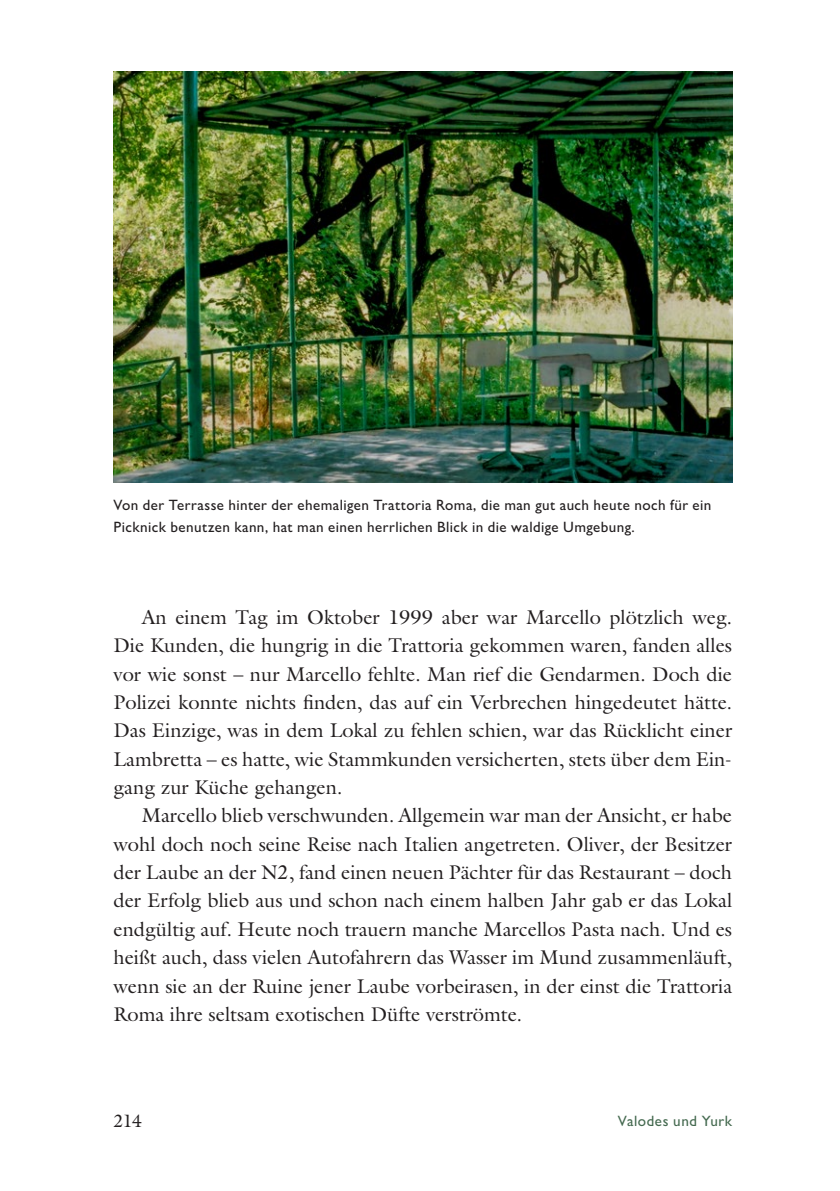
<style>
.page{position:relative;width:840px;height:1191px;background:#fff}
.page>*{position:absolute;margin:0;border:0;box-sizing:border-box;transform-origin:0 0}
.Lauftext{font:20px/28.4px "Galliard Pro";color:#231f20;text-align:justify}
.t1{font:18px "Galliard Pro";color:#231f20}
.Bildlegende{font:500 15px/21.2px "Gill Sans Nova";letter-spacing:.025em;color:#231f20}
.t2{font:500 15px "Gill Sans Nova";letter-spacing:.035em;color:#456a50}
</style>
<div class="page">
<img style="left:113px;top:71px;width:618px;height:411px">
<p class="Bildlegende" style="left:113px;top:494px;width:599px">Von der Terrasse hinter der ehemaligen Trattoria Roma, die man gut auch heute noch für ein<br>Picknick benutzen kann, hat man einen herrlichen Blick in die waldige Umgebung.</p>
<p class="Lauftext" style="left:113px;top:602px;width:620px;text-indent:28px">An einem Tag im Oktober 1999 aber war Marcello plötzlich weg.<br>Die Kunden, die hungrig in die Trattoria gekommen waren, fanden alles vor wie sonst – nur Marcello fehlte. Man rief die Gendarmen. Doch die Polizei konnte nichts finden, das auf ein Verbrechen hingedeutet hätte.<br>Das Einzige, was in dem Lokal zu fehlen schien, war das Rücklicht einer Lambretta – es hatte, wie Stammkunden versicherten, stets über dem Ein&shy;gang zur Küche gehangen.</p>
<p class="Lauftext" style="left:113px;top:801px;width:620px;text-indent:28px">Marcello blieb verschwunden. Allgemein war man der Ansicht, er habe wohl doch noch seine Reise nach Italien angetreten. Oliver, der Besitzer der Laube an der N2, fand einen neuen Pächter für das Restaurant – doch der Erfolg blieb aus und schon nach einem halben Jahr gab er das Lokal endgültig auf. Heute noch trauern manche Marcellos Pasta nach. Und es heißt auch, dass vielen Autofahrern das Wasser im Mund zusammenläuft, wenn sie an der Ruine jener Laube vorbeirasen, in der einst die Trattoria Roma ihre seltsam exotischen Düfte verströmte.</p>
<p class="t1" style="left:113px;top:1108px;width:30px">214</p>
<p class="t2" style="left:617px;top:1111px;width:116px">Valodes und Yurk</p>
</div>
